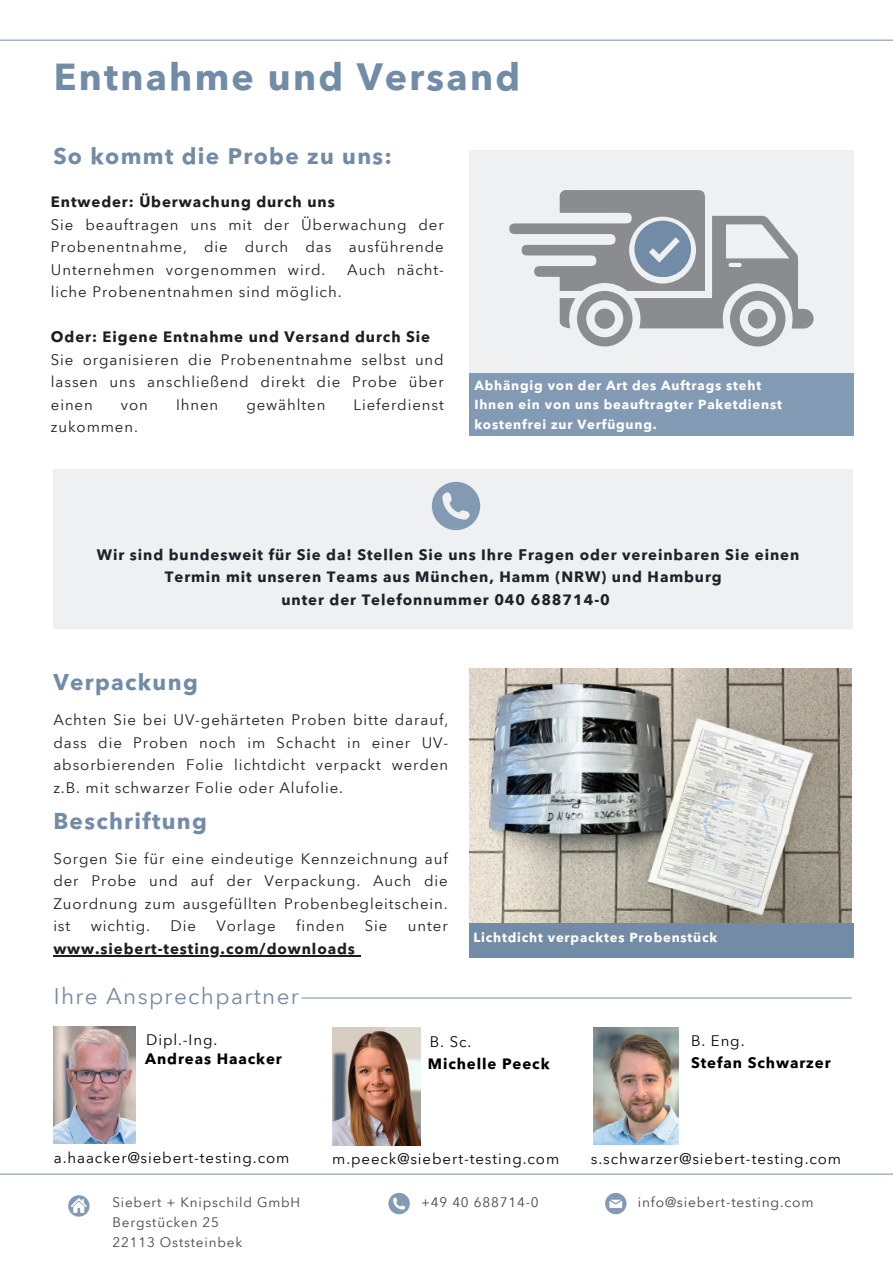
<style>
.page{position:relative;width:893px;height:1264px;background:#fff}
.page>*{position:absolute;margin:0;border:0;box-sizing:border-box;transform-origin:0 0}
.t1{font:700 37.5px "Avenir Next Arabic";letter-spacing:.06em;color:#728ba6}
.t2{font:700 22.5px "Avenir Next Arabic";letter-spacing:.06em;color:#728ba6}
.t3{font:22.5px "Avenir Next Arabic";letter-spacing:.06em;color:#728ba6}
.t4{font:15px/22.5px "Avenir Next Arabic";letter-spacing:.06em;color:#1e1e1e}
.t5{font:700 15px "Avenir Next Arabic";letter-spacing:.06em;color:#1f212a}
.t6{font:15px "Avenir Next Arabic";letter-spacing:.06em;color:#000}
.t7{font:700 15px "Avenir Next Arabic";letter-spacing:.06em;color:#000}
.t8{font:700 15px "Avenir Next Arabic";letter-spacing:.06em;color:#1e1e1e}
.t9{font:13.8px "Avenir Next Arabic";letter-spacing:.06em;color:#444440}
.t10{font:13.5px/20.2px "Avenir Next Arabic";letter-spacing:.06em;color:#444440}
.t11{font:700 13.05px/19.6px "Avenir Next Arabic";letter-spacing:.06em;color:#fff}
.s1{font-weight:700}
</style>
<div class="page">
<img style="left:53px;top:1026px;width:82px;height:117px">
<div style="left:469px;top:150px;width:384px;height:224px;background:#eef0f2"></div>
<div style="left:469px;top:373px;width:384px;height:63px;background:#829ab4"></div>
<svg style="left:509px;top:190px;width:304px;height:156px"></svg>
<svg style="left:388px;top:1192px;width:22px;height:22px"></svg>
<svg style="left:605px;top:1192px;width:21px;height:22px"></svg>
<hr style="left:0;top:1173px;width:892px;height:1px;background:#829ab4">
<svg style="left:68px;top:1195px;width:22px;height:21px"></svg>
<hr style="left:0;top:40px;width:892px;height:1px;background:#829ab4">
<img style="left:593px;top:1027px;width:85px;height:117px">
<img style="left:332px;top:1027px;width:88px;height:118px">
<hr style="left:301px;top:997px;width:550px;height:1px;background:#829ab4">
<img style="left:469px;top:668px;width:382px;height:255px">
<div style="left:469px;top:923px;width:384px;height:35px;background:#728ba6"></div>
<div style="left:53px;top:469px;width:799px;height:160px;background:#eef0f2"></div>
<hr style="left:53px;top:955px;width:303px;height:1px;background:#1e1e1e">
<svg style="left:432px;top:482px;width:48px;height:48px"></svg>
<h5 class="t1" style="left:54px;top:55px;width:467px">Entnahme und Versand</h5>
<p class="t2" style="left:53px;top:143px;width:340px">So kommt die Probe zu uns:</p>
<p class="t4" style="left:51px;top:191px;width:394px"><span class="s1">Entweder: Überwachung durch uns<br></span>Sie beauftragen uns mit der Ü berwachung der Probenentnahme, die durch das ausführende Unternehmen vorgenommen wird.</p>
<p class="t4" style="left:347px;top:258px;width:98px">Auch nächt-</p>
<p class="t4" style="left:51px;top:281px;width:292px">liche Probenentnahmen sind möglich.</p>
<p class="t4" style="left:51px;top:326px;width:394px"><span class="s1">Oder: Eigene Entnahme und Versand durch Sie </span>Sie organisieren die Probenentnahme selbst und lassen uns anschließend direkt die Probe über einen</p>
<p class="t4" style="left:121px;top:393px;width:28px">von</p>
<p class="t4" style="left:176px;top:393px;width:44px">Ihnen</p>
<p class="t4" style="left:246px;top:393px;width:81px">gewählten</p>
<p class="t4" style="left:353px;top:393px;width:92px">Lieferdienst</p>
<p class="t4" style="left:51px;top:416px;width:89px">zukommen.</p>
<h5 class="t11" style="left:474px;top:375px;width:309px">Abhängig von der Art des Auftrags steht<br>Ihnen ein von uns beauftragter Paketdienst kostenfrei zur Verfügung.</h5>
<h5 class="t5" style="left:97px;top:545px;width:704px">Wir sind bundesweit für Sie da! Stellen Sie uns Ihre Fragen oder vereinbaren Sie einen</h5>
<h5 class="t5" style="left:165px;top:568px;width:558px">Termin mit unseren Teams aus München, Hamm (NRW) und Hamburg</h5>
<h5 class="t5" style="left:281px;top:590px;width:330px">unter der Telefonnummer 040 688714-0</h5>
<p class="t2" style="left:53px;top:669px;width:146px">Verpackung</p>
<h4 class="t4" style="left:53px;top:708px;width:396px;text-align:justify">Achten Sie bei UV-gehä rteten Proben bitte darauf, dass die Proben noch im Schacht in einer UV&shy;absorbierenden Folie lichtdicht verpackt werden z.B. mit schwarzer Folie oder Alufolie.</h4>
<h2 class="t2" style="left:53px;top:808px;width:155px">Beschriftung</h2>
<h5 class="t4" style="left:53px;top:847px;width:396px;text-align:justify">Sorgen Sie für eine eindeutige Kennzeichnung auf der Probe und auf der Verpackung. Auch die Zuordnung zum ausgefüllten Probenbegleitschein. ist</h5>
<h5 class="t4" style="left:91px;top:915px;width:61px">wichtig.</h5>
<h5 class="t4" style="left:171px;top:915px;width:27px">Die</h5>
<h5 class="t4" style="left:216px;top:915px;width:61px">Vorlage</h5>
<h5 class="t4" style="left:296px;top:915px;width:50px">finden</h5>
<h5 class="t4" style="left:365px;top:915px;width:24px">Sie</h5>
<h5 class="t4" style="left:408px;top:915px;width:41px">unter</h5>
<h2 class="t8" style="left:53px;top:940px;width:303px">www.siebert-testing.com/downloads</h2>
<h5 class="t3" style="left:54px;top:982px;width:247px">Ihre Ansprechpartner</h5>
<p class="t11" style="left:473px;top:928px;width:245px">Lichtdicht verpacktes Probenstück</p>
<h4 class="t6" style="left:146px;top:1030px;width:73px">Dipl.-Ing.</h4>
<h5 class="t7" style="left:145px;top:1050px;width:138px">Andreas Haacker</h5>
<h5 class="t6" style="left:430px;top:1033px;width:43px">B. Sc.</h5>
<h4 class="t6" style="left:691px;top:1031px;width:55px">B. Eng.</h4>
<p class="t7" style="left:691px;top:1053px;width:141px">Stefan Schwarzer</p>
<p class="t7" style="left:428px;top:1054px;width:123px">Michelle Peeck</p>
<h5 class="t6" style="left:54px;top:1149px;width:237px">a.haacker@siebert-testing.com</h5>
<h4 class="t6" style="left:332px;top:1149px;width:228px">m.peeck@siebert-testing.com</h4>
<h5 class="t6" style="left:591px;top:1149px;width:252px">s.schwarzer@siebert-testing.com</h5>
<h3 class="t10" style="left:112px;top:1191px;width:189px">Siebert + Knipschild GmbH</h3>
<p class="t10" style="left:421px;top:1192px;width:119px">+49 40 688714-0</p>
<h3 class="t10" style="left:112px;top:1212px;width:131px">Bergstücken 25<br>22113 Oststeinbek</h3>
<p class="t9" style="left:637px;top:1194px;width:177px">info@siebert-testing.com</p>
</div>
